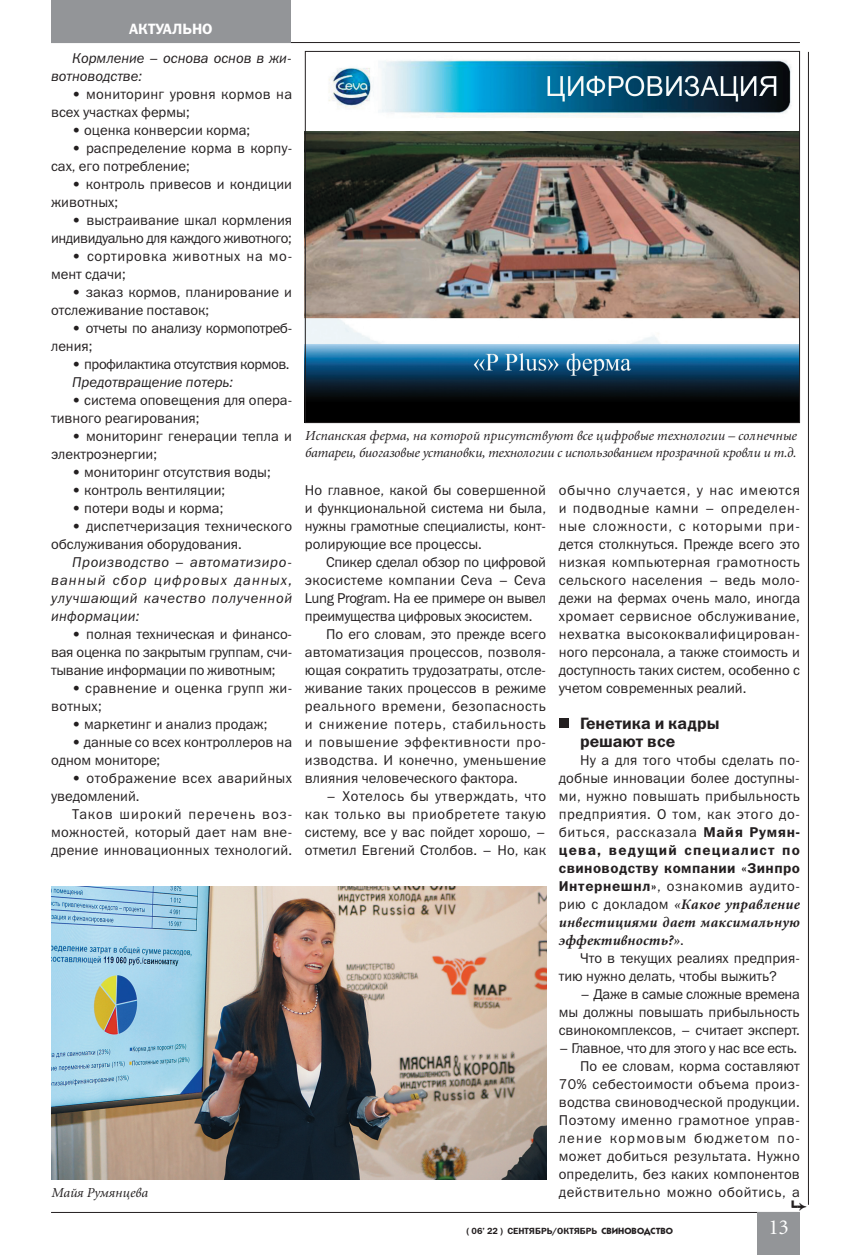
<style>
.page{position:relative;width:851px;height:1255px;background:#fff}
.page>*{position:absolute;margin:0;border:0;box-sizing:border-box;transform-origin:0 0}
.t1{font:21px "Miniature";color:#fff}
.t2{font:16.5px/18px "Franklin Gothic Demi C";color:#231f20}
.t3{font:15px "Franklin Gothic Demi C";color:#fff}
.t4{font:14.25px/18px "Franklin Gothic Book C";color:#231f20}
.t5{font:14.25px/18px "Franklin Gothic Book C";letter-spacing:.025em;color:#231f20;text-align:right}
.t6{font:italic 14.25px/18px "Franklin Gothic Book C";color:#231f20}
.t7{font:14.25px/18px "Franklin Gothic Book C";letter-spacing:-.03em;color:#231f20;text-align:right}
.t8{font:14.25px/18px "Franklin Gothic Book C";letter-spacing:-.02em;color:#231f20}
.t9{font:italic 700 14.25px/18px "Miniature";letter-spacing:.025em;color:#231f20;text-align:justify}
.t10{font:14.25px/18px "Franklin Gothic Book C";letter-spacing:.04em;color:#231f20}
.t11{font:14.25px/18px "Franklin Gothic Book C";letter-spacing:.02em;color:#231f20}
.t12{font:14.25px/18px "Franklin Gothic Demi C";letter-spacing:.03em;color:#231f20}
.t13{font:14.25px/18px "Franklin Gothic Book C";letter-spacing:.03em;color:#231f20}
.t14{font:14.25px "Franklin Gothic Book C";letter-spacing:.035em;color:#231f20}
.t15{font:14.25px "Franklin Gothic Book C";letter-spacing:.05em;color:#231f20}
.t16{font:14.25px "Franklin Gothic Book C";letter-spacing:.045em;color:#231f20}
.t17{font:italic 13.5px/16.2px "Miniature";color:#231f20}
.t18{font:12px "Bundesbahn Pi Two";color:#231f20}
.t19{font:9px "Franklin Gothic Demi C";color:#231f20}
.s1{font-family:"Franklin Gothic Demi C"}
.s2{font-family:"Franklin Gothic Book C";font-weight:400;font-style:normal}
.s3{font-family:"Kabel C";font-weight:700}
</style>
<div class="page">
<hr style="left:51px;top:42px;width:748px;height:1px;background:#231f20">
<hr style="left:51px;top:1211px;width:748px;height:1px;background:#231f20">
<hr style="left:807px;top:52px;width:1px;height:1152px;background:#231f20">
<div style="left:757px;top:1212px;width:42px;height:42px;background:#939598"></div>
<div style="left:51px;top:0;width:239px;height:42px;background:#939598"></div>
<img style="left:307px;top:59px;width:490px;height:362px">
<img style="left:51px;top:886px;width:495px;height:293px">
<div style="left:558px;top:718px;width:10px;height:10px;background:#231f20"></div>
<p class="t3" style="left:129px;top:21px;width:85px">АКТУАЛЬНО</p>
<p class="t6" style="left:51px;top:49px;width:242px;text-indent:21px">Кормление – основа основ в жи&shy;вотноводстве:</p>
<p class="t4" style="left:51px;top:84px;width:242px;text-indent:21px">• мониторинг уровня кормов на всех участках фермы;</p>
<p class="t4" style="left:72px;top:120px;width:179px">• оценка конверсии корма;</p>
<p class="t4" style="left:51px;top:138px;width:242px;text-indent:21px">• распределение корма в корпу&shy;сах, его потребление;</p>
<p class="t4" style="left:51px;top:174px;width:242px;text-indent:21px">• контроль привесов и кондиции животных;</p>
<p class="t7" style="left:51px;top:210px;width:242px">• выстраивание шкал кормления индивидуально для каждого животного;</p>
<p class="t10" style="left:51px;top:246px;width:242px;text-indent:21px">• сортировка животных на мо&shy;мент сдачи;</p>
<p class="t4" style="left:51px;top:282px;width:242px;text-indent:21px">• заказ кормов, планирование и отслеживание поставок;</p>
<p class="t8" style="left:51px;top:318px;width:242px;text-indent:21px">• отчеты по анализу кормопотреб&shy;ления;</p>
<p class="t7" style="left:72px;top:354px;width:219px">• профилактика отсутствия кормов.</p>
<p class="t6" style="left:72px;top:373px;width:162px">Предотвращение потерь:</p>
<p class="t4" style="left:51px;top:390px;width:242px;text-indent:21px">• система оповещения для опера&shy;тивного реагирования;</p>
<p class="t4" style="left:51px;top:426px;width:242px;text-indent:21px">• мониторинг генерации тепла и электроэнергии;</p>
<p class="t4" style="left:72px;top:462px;width:200px">• мониторинг отсутствия воды;</p>
<p class="t4" style="left:72px;top:480px;width:154px">• контроль вентиляции;</p>
<p class="t4" style="left:72px;top:498px;width:153px">• потери воды и корма;</p>
<p class="t4" style="left:51px;top:516px;width:242px;text-indent:21px">• диспетчеризация технического обслуживания оборудования.</p>
<p class="t6" style="left:51px;top:553px;width:243px;text-align:justify;text-indent:21px">Производство – автоматизиро&shy;ванный сбор цифровых данных, улучшающий качество полученной информации:</p>
<p class="t4" style="left:51px;top:624px;width:242px;text-align:justify;text-indent:21px">• полная техническая и финансо&shy;вая оценка по закрытым группам, счи&shy;тывание информации по животным;</p>
<p class="t11" style="left:51px;top:678px;width:242px;text-indent:21px">• сравнение и оценка групп жи&shy;вотных;</p>
<p class="t4" style="left:72px;top:714px;width:196px">• маркетинг и анализ продаж;</p>
<p class="t4" style="left:51px;top:732px;width:242px;text-indent:21px">• данные со всех контроллеров на одном мониторе;</p>
<p class="t13" style="left:51px;top:768px;width:242px;text-indent:21px">• отображение всех аварийных уведомлений.</p>
<p class="t4" style="left:51px;top:804px;width:242px;text-align:justify;text-indent:21px">Таков широкий перечень воз&shy;можностей, который дает нам вне&shy;дрение инновационных технологий.</p>
<p class="t17" style="left:51px;top:1185px;width:98px">Майя Румянцева</p>
<p class="t17" style="left:305px;top:428px;width:493px">Испанская ферма, на которой присутствуют все цифровые технологии – солнечные батареи, биогазовые установки, технологии с использованием прозрачной кровли и т.д.</p>
<p class="t4" style="left:305px;top:481px;width:242px;text-align:justify">Но главное, какой бы совершенной и функциональной система ни была, нужны грамотные специалисты, конт&shy;ролирующие все процессы.</p>
<p class="t8" style="left:326px;top:552px;width:221px">Спикер сделал обзор по цифровой</p>
<p class="t5" style="left:305px;top:570px;width:242px">экосистеме компании Ceva – Ceva</p>
<p class="t7" style="left:305px;top:588px;width:242px">Lung Program. На ее примере он вывел</p>
<p class="t8" style="left:305px;top:606px;width:229px">преимущества цифровых экосистем.</p>
<p class="t4" style="left:326px;top:624px;width:221px">По его словам, это прежде всего</p>
<p class="t4" style="left:305px;top:642px;width:242px">автоматизация процессов, позволя-</p>
<p class="t4" style="left:305px;top:660px;width:242px">ющая сократить трудозатраты, отсле-</p>
<p class="t4" style="left:305px;top:678px;width:243px">живание таких процессов в режиме</p>
<p class="t14" style="left:305px;top:698px;width:242px">реального времени, безопасность</p>
<p class="t15" style="left:305px;top:716px;width:243px">и снижение потерь, стабильность</p>
<p class="t10" style="left:305px;top:732px;width:242px">и повышение эффективности про-</p>
<p class="t11" style="left:305px;top:750px;width:243px">изводства. И конечно, уменьшение</p>
<p class="t4" style="left:305px;top:768px;width:214px">влияния человеческого фактора.</p>
<p class="t4" style="left:305px;top:786px;width:242px;text-align:justify;text-indent:21px">– Хотелось бы утверждать, что как только вы приобретете такую систему, все у вас пойдет хорошо, – отметил Евгений Столбов. – Но, как</p>
<p class="t4" style="left:558px;top:480px;width:243px;text-align:justify">обычно случается, у нас имеются и подводные камни – определен&shy;ные сложности, с которыми при&shy;дется столкнуться. Прежде всего это низкая компьютерная грамотность сельского населения – ведь моло&shy;дежи на фермах очень мало, иногда хромает сервисное обслуживание, нехватка высококвалифицирован&shy;ного персонала, а также стоимость и доступность таких систем, особенно с учетом современных реалий.</p>
<p class="t2" style="left:580px;top:714px;width:141px">Генетика и кадры решают все</p>
<p class="t4" style="left:558px;top:751px;width:242px;text-align:justify;text-indent:21px">Ну а для того чтобы сделать по&shy;добные инновации более доступны&shy;ми, нужно повышать прибыльность предприятия. О том, как этого до&shy;биться, рассказала <span class="s1">Майя Румян-</span></p>
<p class="t12" style="left:558px;top:840px;width:243px">цева, ведущий специалист по свиноводству компании «Зинпро</p>
<p class="t16" style="left:558px;top:878px;width:243px"><span class="s1">Интернешнл»</span>, ознакомив аудито-</p>
<p class="t9" style="left:558px;top:896px;width:243px"><span class="s2">рию с докладом</span> «Какое управление инвестициями дает максимальную эффективность?»<span class="s2">.</span></p>
<p class="t4" style="left:558px;top:949px;width:242px;text-indent:21px">Что в текущих реалиях предприя&shy;тию нужно делать, чтобы выжить?</p>
<p class="t4" style="left:558px;top:985px;width:242px;text-align:justify;text-indent:21px">– Даже в самые сложные времена мы должны повышать прибыльность свинокомплексов, – считает эксперт.</p>
<p class="t5" style="left:558px;top:1039px;width:243px">– Главное, что для этого у нас все есть.<br>По ее словам, корма составляют 70% себестоимости объема произ&shy;водства свиноводческой продукции.<br>Поэтому именно грамотное управ&shy;ление кормовым бюджетом по&shy;может добиться результата. Нужно определить, без каких компонентов действительно можно обойтись, а</p>
<p class="t18" style="left:791px;top:1200px;width:18px">94</p>
<p class="t19" style="left:466px;top:1225px;width:208px">( 06’ 22 ) СЕНТЯБРЬ/ОКТЯБРЬ <span class="s3">СВИНОВОДСТВО</span></p>
<h1 class="t1" style="left:768px;top:1216px;width:22px">13</h1>
</div>
